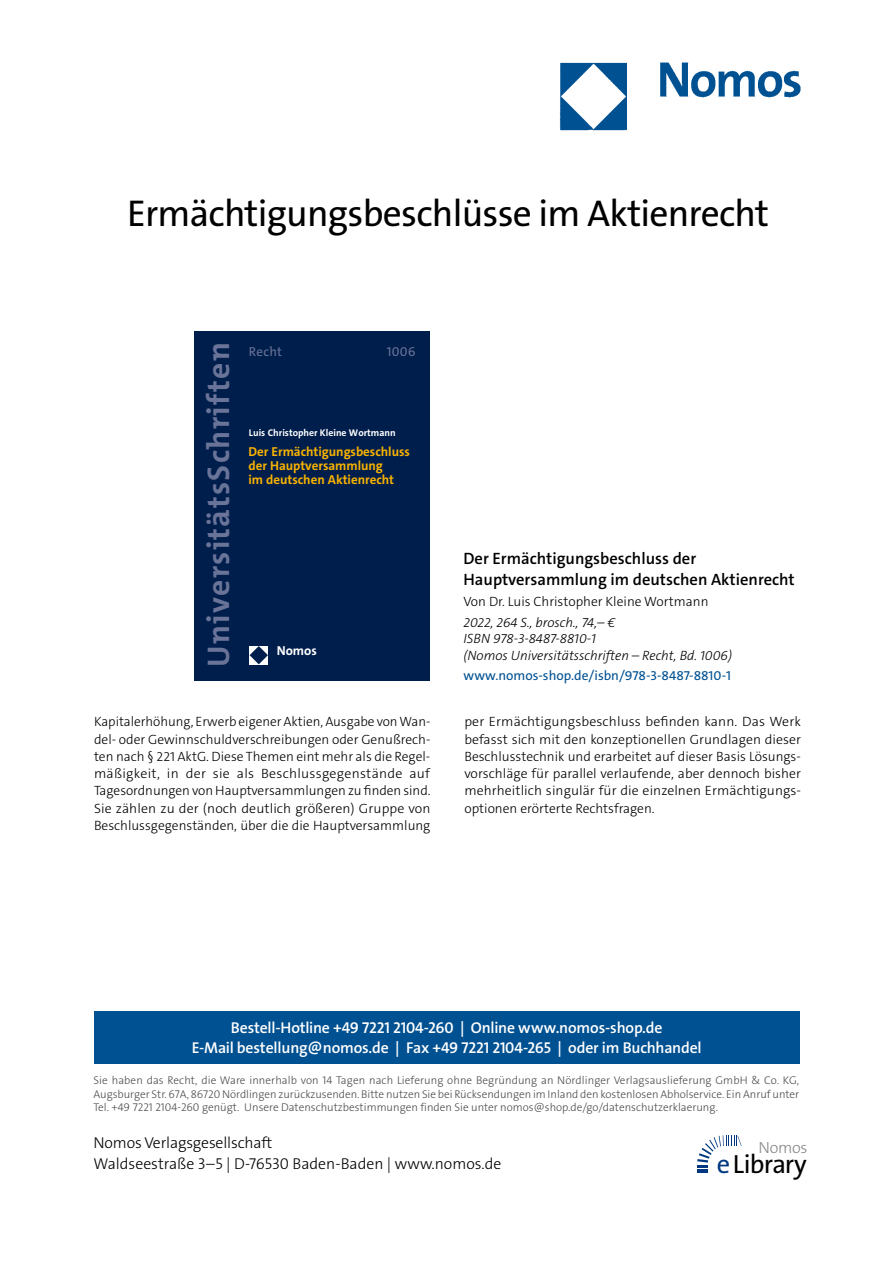
<style>
.page{position:relative;width:893px;height:1263px;background:#fff}
.page>*{position:absolute;margin:0;border:0;box-sizing:border-box;transform-origin:0 0}
.t1{font:37.5px "The Sans Os F";letter-spacing:-.02em;color:#000}
.t2{font:700 31.5px "The Mix C5";letter-spacing:.04em;color:#6a7398}
.t3{font:26.4px "The Sans Os F";letter-spacing:-.03em;color:#000}
.t4{font:600 16.5px/21px "The Sans C5";color:#000}
.t5{font:300 16.2px "The Sans Os F";letter-spacing:-.02em;color:#87888a}
.t6{font:600 15.75px/21px "The Sans Os F";letter-spacing:-.01em;color:#fff;text-align:center}
.t7{font:300 15.75px/21px "The Sans Os F";color:#000}
.t8{font:300 13.5px/17.2px "The Sans C5";color:#000;text-align:justify}
.t9{font:italic 300 13.5px/16.5px "The Sans C5";color:#000}
.t10{font:13.5px "The Sans C5";color:#005192}
.t11{font:700 13.05px/14.1px "The Sans C5";letter-spacing:-.005em;color:#f9b200}
.t12{font:13.05px "The Mix C5";letter-spacing:.025em;color:#6a7398}
.t13{font:700 13.05px "The Sans C5";color:#fff}
.t14{font:13.05px "The Sans C5";color:#6a7398}
.t15{font:300 11.25px/13.5px "The Sans Os F";color:#4b4b4d;text-align:justify}
.t16{font:700 9.75px "The Sans C5";color:#fff}
.s1{color:#003882}
</style>
<div class="page">
<img style="left:559px;top:62px;width:242px;height:69px">
<div style="left:94px;top:1011px;width:705px;height:52px;background:#005192"></div>
<svg style="left:697px;top:1135px;width:45px;height:38px"></svg>
<div style="left:194px;top:331px;width:236px;height:349px;background:#001e4c"></div>
<svg style="left:250px;top:646px;width:18px;height:18px"></svg>
<h1 class="t1" style="left:127px;top:199px;width:643px">Ermächtigungsbeschlüsse im Aktienrecht</h1>
<h2 class="t2" style="left:198px;top:666px;width:326px;rotate:-90deg">UniversitätsSchriften</h2>
<p class="t12" style="left:249px;top:343px;width:35px">Recht</p>
<p class="t14" style="left:387px;top:343px;width:30px">1006</p>
<p class="t16" style="left:249px;top:427px;width:148px">Luis Christopher Kleine Wortmann</p>
<p class="t11" style="left:249px;top:445px;width:163px">Der Ermächtigungsbeschluss der Hauptversammlung<br>im deutschen Aktienrecht</p>
<p class="t13" style="left:277px;top:642px;width:42px">Nomos</p>
<p class="t4" style="left:463px;top:548px;width:333px">Der Ermächtigungsbeschluss der<br>Hauptversammlung im deutschen Aktienrecht</p>
<p class="t8" style="left:463px;top:593px;width:247px">Von Dr. Luis Christopher Kleine Wortmann</p>
<p class="t9" style="left:463px;top:614px;width:270px">2022, 264 S., brosch., 74,– €<br>ISBN 978-3-8487-8810-1<br>(Nomos Universitätsschriften – Recht, Bd. 1006)</p>
<p class="t10" style="left:463px;top:667px;width:269px">www.nomos-shop.de/isbn/978-3-8487-8810-1</p>
<p class="t8" style="left:94px;top:713px;width:338px">Kapitalerhöhung, Erwerb eigener Aktien, Ausgabe von Wan&shy;del- oder Gewinnschuldverschreibungen oder Genußrech&shy;ten nach § 221 AktG. Diese Themen eint mehr als die Regel&shy;mäßigkeit, in der sie als Beschlussgegenstände auf Tagesordnungen von Hauptversammlungen zu finden sind.<br>Sie zählen zu der (noch deutlich größeren) Gruppe von Beschlussgegenständen, über die die Hauptversammlung</p>
<p class="t8" style="left:464px;top:713px;width:338px">per Ermächtigungsbeschluss befinden kann. Das Werk befasst sich mit den konzeptionellen Grundlagen dieser Beschlusstechnik und erarbeitet auf dieser Basis Lösungs&shy;vorschläge für parallel verlaufende, aber dennoch bisher mehrheitlich singulär für die einzelnen Ermächtigungs&shy;optionen erörterte Rechtsfragen.</p>
<p class="t6" style="left:192px;top:1017px;width:511px">Bestell-Hotline +49 7221 2104-260 | Online www.nomos-shop.de<br>E-Mail bestellung@nomos.de | Fax +49 7221 2104-265 | oder im Buchhandel</p>
<p class="t15" style="left:94px;top:1074px;width:707px">Sie haben das Recht, die Ware innerhalb von 14 Tagen nach Lieferung ohne Begründung an Nördlinger Verlagsauslieferung GmbH &amp; Co. KG, Augsburger Str. 67A, 86720 Nördlingen zurückzusenden. Bitte nutzen Sie bei Rücksendungen im Inland den kostenlosen Abholservice. Ein Anruf unter Tel. +49 7221 2104-260 genügt. Unsere Datenschutzbestimmungen finden Sie unter nomos@shop.de/go/datenschutzerklaerung.</p>
<p class="t7" style="left:94px;top:1133px;width:409px">Nomos Verlagsgesellschaft<br>Waldseestraße 3–5 | D-76530 Baden-Baden | www.nomos.de</p>
<p class="t5" style="left:758px;top:1137px;width:51px">Nomos</p>
<h3 class="t3" style="left:717px;top:1153px;width:91px"><span class="s1">e</span>Library</h3>
</div>
